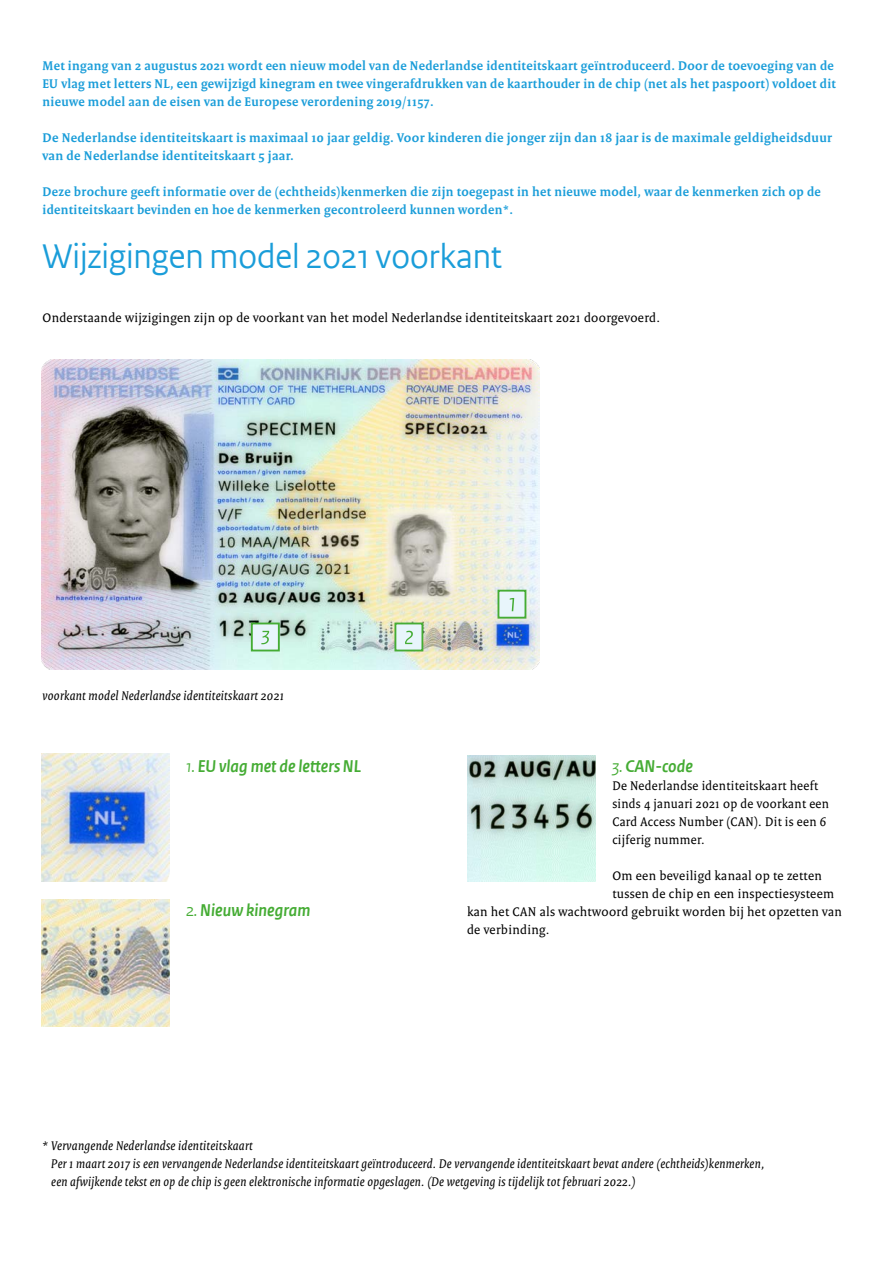
<style>
.page{position:relative;width:893px;height:1263px;background:#fff}
.page>*{position:absolute;margin:0;border:0;box-sizing:border-box;transform-origin:0 0}
.H2_RO_Kop{font:36px "Rijksoverheid Sans Heading TT";color:#1a9dd9}
.H3_RO_Alineakop_groe{font:italic 700 18px "Rijksoverheid Sans Heading TT";letter-spacing:.005em;color:#45ac34}
.P_RO_Intro{font:700 13.5px/18px "Rijksoverheid Serif";letter-spacing:.025em;color:#1a9dd9}
.P_RO_Broodtekst_Seri{font:13.5px/18px "Rijksoverheid Serif";letter-spacing:.025em;color:#000}
.P_RO_Broodtekst_Seri-2{font:italic 13.5px/18px "Rijksoverheid Serif";letter-spacing:.025em;color:#000}
.s1{font-weight:400}
</style>
<div class="page">
<img style="left:42px;top:754px;width:127px;height:127px">
<img style="left:42px;top:899px;width:127px;height:128px">
<img style="left:468px;top:755px;width:127px;height:127px">
<img style="left:42px;top:359px;width:497px;height:310px">
<div style="left:498px;top:591px;width:27px;height:27px;background:#e8f5fb"></div>
<svg style="left:510px;top:598px;width:4px;height:13px"></svg>
<div style="left:497px;top:590px;width:29px;height:29px;border:2px solid #45ac34"></div>
<div style="left:395px;top:623px;width:27px;height:27px;background:#e8f5fb"></div>
<svg style="left:405px;top:631px;width:8px;height:13px"></svg>
<div style="left:394px;top:622px;width:29px;height:29px;border:2px solid #45ac34"></div>
<div style="left:252px;top:623px;width:27px;height:27px;background:#e8f5fb"></div>
<svg style="left:261px;top:631px;width:8px;height:13px"></svg>
<div style="left:251px;top:622px;width:29px;height:29px;border:2px solid #45ac34"></div>
<p class="P_RO_Intro" style="left:43px;top:57px;width:795px">Met ingang van 2 augustus 2021 wordt een nieuw model van de Nederlandse identiteitskaart geïntroduceerd. Door de toevoeging van de<br>EU vlag met letters NL, een gewijzigd kinegram en twee vingerafdrukken van de kaarthouder in de chip (net als het paspoort) voldoet dit nieuwe model aan de eisen van de Europese verordening 2019/1157.</p>
<p class="P_RO_Intro" style="left:43px;top:129px;width:791px">De Nederlandse identiteitskaart is maximaal 10 jaar geldig. Voor kinderen die jonger zijn dan 18 jaar is de maximale geldigheidsduur van de Nederlandse identiteitskaart 5 jaar.</p>
<p class="P_RO_Intro" style="left:43px;top:183px;width:780px">Deze brochure geeft informatie over de (echtheids)kenmerken die zijn toegepast in het nieuwe model, waar de kenmerken zich op de identiteitskaart bevinden en hoe de kenmerken gecontroleerd kunnen worden*.</p>
<h2 class="H2_RO_Kop" style="left:43px;top:236px;width:461px">Wijzigingen model 2021 voorkant</h2>
<p class="P_RO_Broodtekst_Seri" style="left:43px;top:309px;width:619px">Onderstaande wijzigingen zijn op de voorkant van het model Nederlandse identiteitskaart 2021 doorgevoerd.</p>
<p class="P_RO_Broodtekst_Seri-2" style="left:43px;top:687px;width:243px">voorkant model Nederlandse identiteitskaart 2021</p>
<h3 class="H3_RO_Alineakop_groe" style="left:186px;top:756px;width:176px"><span class="s1">1.</span> EU vlag met de letters NL</h3>
<h3 class="H3_RO_Alineakop_groe" style="left:186px;top:900px;width:126px"><span class="s1">2.</span> Nieuw kinegram</h3>
<h3 class="H3_RO_Alineakop_groe" style="left:612px;top:756px;width:82px"><span class="s1">3.</span> CAN-code</h3>
<p class="P_RO_Broodtekst_Seri" style="left:612px;top:777px;width:218px">De Nederlandse identiteitskaart heeft sinds 4 januari 2021 op de voorkant een Card Access Number (CAN). Dit is een 6 cijferig nummer.</p>
<p class="P_RO_Broodtekst_Seri" style="left:612px;top:867px;width:211px">Om een beveiligd kanaal op te zetten</p>
<p class="P_RO_Broodtekst_Seri" style="left:612px;top:885px;width:223px">tussen de chip en een inspectiesysteem</p>
<p class="P_RO_Broodtekst_Seri" style="left:467px;top:903px;width:376px">kan het CAN als wachtwoord gebruikt worden bij het opzetten van</p>
<p class="P_RO_Broodtekst_Seri" style="left:467px;top:921px;width:84px">de verbinding.</p>
<p class="P_RO_Broodtekst_Seri-2" style="left:51px;top:1137px;width:715px;text-indent:-10px">* Vervangende Nederlandse identiteitskaart<br>Per 1 maart 2017 is een vervangende Nederlandse identiteitskaart geïntroduceerd. De vervangende identiteitskaart bevat andere (echtheids)kenmerken, een afwijkende tekst en op de chip is geen elektronische informatie opgeslagen. (De wetgeving is tijdelijk tot februari 2022.)</p>
</div>
